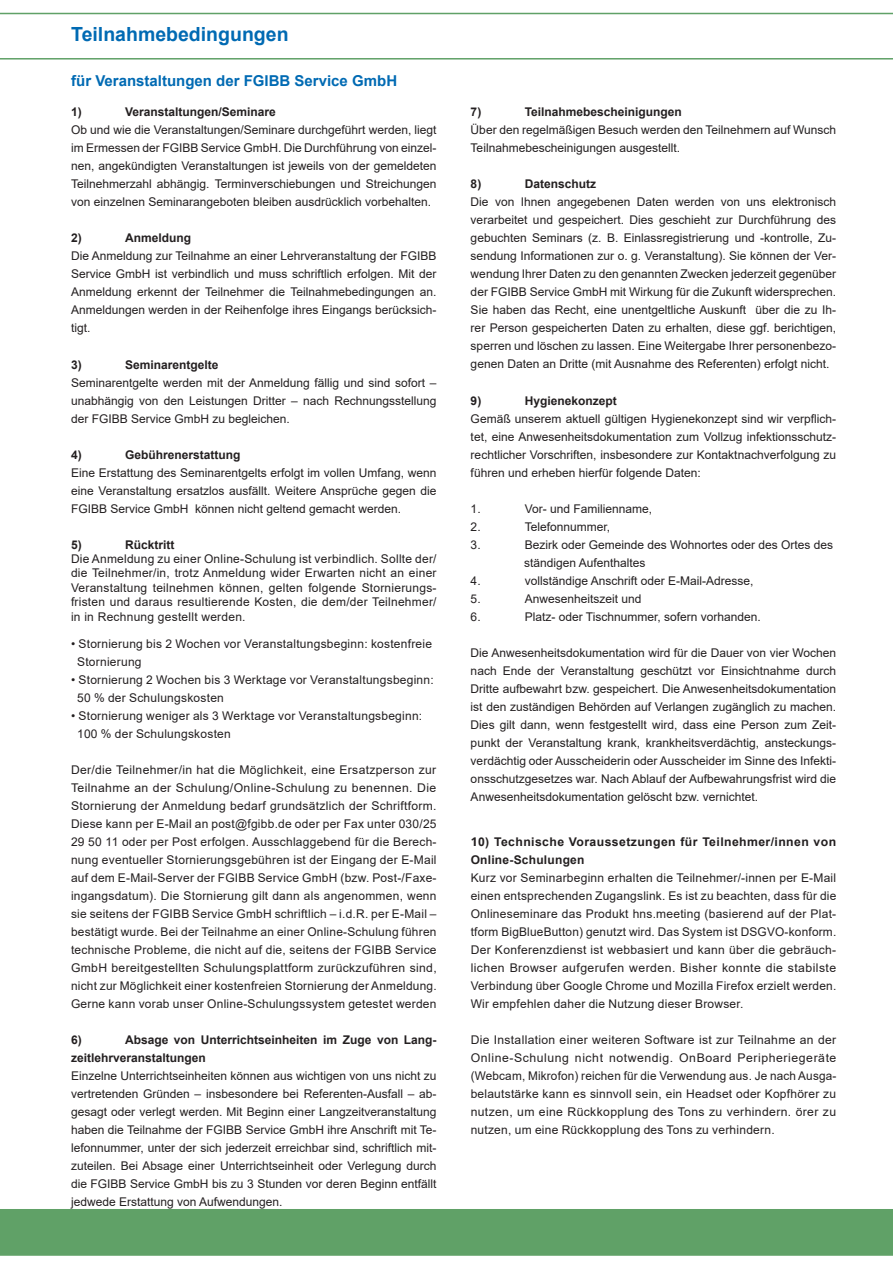
<style>
.page{position:relative;width:893px;height:1263px;background:#fff}
.page>*{position:absolute;margin:0;border:0;box-sizing:border-box;transform-origin:0 0}
.t1{font:700 19.5px "Arial";color:#006ab3}
.t2{font:700 15px "Arial";color:#006ab3}
.t3{font:12px/18px "Arial";color:#231f20;text-align:justify}
.t4{font:12px/18px "Arial";letter-spacing:.02em;color:#231f20}
.t5{font:700 12px/18px "Arial";color:#231f20}
.t6{font:700 12px/18px "Arial";letter-spacing:.035em;color:#231f20}
.s1{font-family:"Open Sans"}
</style>
<div class="page">
<svg style="left:0;top:13px;width:893px;height:47px"></svg>
<div style="left:0;top:1209px;width:893px;height:47px;background:#60a167"></div>
<h1 class="t1" style="left:71px;top:21px;width:219px">Teilnahmebedingungen</h1>
<p class="t2" style="left:71px;top:70px;width:327px">für Veranstaltungen der FGIBB Service GmbH</p>
<p class="t5" style="left:71px;top:103px;width:12px">1)</p>
<p class="t5" style="left:125px;top:103px;width:152px">Veranstaltungen/Seminare</p>
<p class="t3" style="left:71px;top:121px;width:367px">Ob und wie die Veranstaltungen/Seminare durchgeführt werden, liegt im Ermessen der FGIBB Service GmbH. Die Durchführung von einzel&shy;nen, angekündigten Veranstaltungen ist jeweils von der gemeldeten Teilnehmerzahl abhängig. Terminverschiebungen und Streichungen von einzelnen Seminarangeboten bleiben ausdrücklich vorbehalten.</p>
<p class="t5" style="left:71px;top:229px;width:12px">2)</p>
<p class="t5" style="left:125px;top:229px;width:67px">Anmeldung</p>
<p class="t3" style="left:71px;top:247px;width:367px">Die Anmeldung zur Teilnahme an einer Lehrveranstaltung der FGIBB Service GmbH ist verbindlich und muss schriftlich erfolgen. Mit der Anmeldung erkennt der Teilnehmer die Teilnahmebedingungen an.<br>Anmeldungen werden in der Reihenfolge ihres Eingangs berücksich&shy;tigt.</p>
<p class="t5" style="left:71px;top:355px;width:12px">3)</p>
<p class="t5" style="left:125px;top:355px;width:95px">Seminarentgelte</p>
<p class="t3" style="left:71px;top:373px;width:367px">Seminarentgelte werden mit der Anmeldung fällig und sind sofort – unabhängig von den Leistungen Dritter – nach Rechnungsstellung der FGIBB Service GmbH zu begleichen.</p>
<p class="t5" style="left:71px;top:445px;width:12px">4)</p>
<p class="t5" style="left:125px;top:445px;width:117px">Gebührenerstattung</p>
<p class="t3" style="left:71px;top:463px;width:367px">Eine Erstattung des Seminarentgelts erfolgt im vollen Umfang, wenn eine Veranstaltung ersatzlos ausfällt. Weitere Ansprüche gegen die FGIBB Service GmbH können nicht geltend gemacht werden.</p>
<p class="t5" style="left:71px;top:535px;width:12px">5)</p>
<p class="t5" style="left:125px;top:535px;width:51px">Rücktritt</p>
<p class="t3" style="left:71px;top:551px;width:367px;line-height:14.4px">Die Anmeldung zu einer Online-Schulung ist verbindlich. Sollte der/ die Teilnehmer/in, trotz Anmeldung wider Erwarten nicht an einer Veranstaltung teilnehmen können, gelten folgende Stornierungs&shy;fristen und daraus resultierende Kosten, die dem/der Teilnehmer/ in in Rechnung gestellt werden.</p>
<p class="t4" style="left:77px;top:635px;width:356px;text-indent:-6px">• Stornierung bis 2 Wochen vor Veranstaltungsbeginn: kostenfreie<br>Stornierung</p>
<p class="t4" style="left:77px;top:671px;width:358px;text-indent:-6px">• Stornierung 2 Wochen bis 3 Werktage vor Veranstaltungsbeginn:<br>50 % der Schulungskosten</p>
<p class="t4" style="left:77px;top:707px;width:347px;text-indent:-6px">• Stornierung weniger als 3 Werktage vor Veranstaltungsbeginn:<br>100 % der Schulungskosten</p>
<p class="t3" style="left:71px;top:761px;width:367px">Der/die Teilnehmer/in hat die Möglichkeit, eine Ersatzperson zur Teilnahme an der Schulung/Online-Schulung zu benennen. Die Stornierung der Anmeldung bedarf grundsätzlich der Schriftform.<br>Diese kann per E-Mail an post@fgibb.de oder per Fax unter 030/25<br>29 50 11 oder per Post erfolgen. Ausschlaggebend für die Berech&shy;nung eventueller Stornierungsgebühren ist der Eingang der E-Mail auf dem E-Mail-Server der FGIBB Service GmbH (bzw. Post-/Faxe&shy;ingangsdatum). Die Stornierung gilt dann als angenommen, wenn sie seitens der FGIBB Service GmbH schriftlich – i.d.R. per E-Mail – bestätigt wurde. Bei der Teilnahme an einer Online-Schulung führen technische Probleme, die nicht auf die, seitens der FGIBB Service GmbH bereitgestellten Schulungsplattform zurückzuführen sind, nicht zur Möglichkeit einer kostenfreien Stornierung der Anmeldung.<br>Gerne kann vorab unser Online-Schulungssystem getestet werden</p>
<p class="t5" style="left:71px;top:1031px;width:12px">6)</p>
<p class="t5" style="left:71px;top:1031px;width:367px;text-indent:54px">Absage von Unterrichtseinheiten im Zuge von Lang&shy;zeitlehrveranstaltungen</p>
<p class="t3" style="left:71px;top:1067px;width:367px">Einzelne Unterrichtseinheiten können aus wichtigen von uns nicht zu vertretenden Gründen – insbesondere bei Referenten-Ausfall – ab&shy;gesagt oder verlegt werden. Mit Beginn einer Langzeitveranstaltung haben die Teilnahme der FGIBB Service GmbH ihre Anschrift mit Te&shy;lefonnummer, unter der sich jederzeit erreichbar sind, schriftlich mit&shy;zuteilen. Bei Absage einer Unterrichtseinheit oder Verlegung durch die FGIBB Service GmbH bis zu 3 Stunden vor deren Beginn entfällt jedwede Erstattung von Aufwendungen.</p>
<p class="t5" style="left:471px;top:103px;width:12px">7)</p>
<p class="t5" style="left:525px;top:103px;width:159px">Teilnahmebescheinigungen</p>
<p class="t3" style="left:471px;top:121px;width:367px">Über den regelmäßigen Besuch werden den Teilnehmern auf Wunsch<br>Teilnahmebescheinigungen ausgestellt.</p>
<p class="t5" style="left:471px;top:175px;width:12px">8)</p>
<p class="t5" style="left:525px;top:175px;width:73px">Datenschutz</p>
<p class="t3" style="left:471px;top:193px;width:367px">Die von Ihnen angegebenen Daten werden von uns elektronisch verarbeitet und gespeichert. Dies geschieht zur Durchführung des gebuchten Seminars (z. B. Einlassregistrierung und -kontrolle, Zu&shy;sendung Informationen zur o. g. Veranstaltung). Sie können der Ver&shy;wendung Ihrer Daten zu den genannten Zwecken jederzeit gegenüber der FGIBB Service GmbH mit Wirkung für die Zukunft widersprechen.<br>Sie haben das Recht, eine unentgeltliche Auskunft über die zu Ih&shy;rer Person gespeicherten Daten zu erhalten, diese ggf. berichtigen, sperren und löschen zu lassen. Eine Weitergabe Ihrer personenbezo&shy;genen Daten an Dritte (mit Ausnahme des Referenten) erfolgt nicht.</p>
<p class="t5" style="left:471px;top:391px;width:12px">9)</p>
<p class="t5" style="left:525px;top:391px;width:94px">Hygienekonzept</p>
<p class="t3" style="left:471px;top:409px;width:367px">Gemäß unserem aktuell gültigen Hygienekonzept sind wir verpflich&shy;tet, eine Anwesenheitsdokumentation zum Vollzug infektionsschutz&shy;rechtlicher Vorschriften, insbesondere zur Kontaktnachverfolgung zu führen und erheben hierfür folgende Daten:</p>
<p class="t3" style="left:471px;top:499px;width:12px">1.</p>
<p class="t3" style="left:525px;top:499px;width:129px">Vor- und Familienname,</p>
<p class="t3" style="left:471px;top:517px;width:12px">2.</p>
<p class="t3" style="left:525px;top:517px;width:87px">Telefonnummer,</p>
<p class="t3" style="left:471px;top:535px;width:12px">3.</p>
<p class="t3" style="left:524px;top:535px;width:311px">Bezirk oder Gemeinde des Wohnortes oder des Ortes des ständigen Aufenthaltes</p>
<p class="t3" style="left:471px;top:571px;width:12px">4.</p>
<p class="t3" style="left:525px;top:571px;width:230px">vollständige Anschrift oder E-Mail-Adresse,</p>
<p class="t3" style="left:471px;top:589px;width:12px">5.</p>
<p class="t3" style="left:525px;top:589px;width:118px">Anwesenheitszeit und</p>
<p class="t3" style="left:471px;top:607px;width:12px">6.</p>
<p class="t3" style="left:525px;top:607px;width:238px">Platz- oder Tischnummer, sofern vorhanden.</p>
<p class="t3" style="left:471px;top:643px;width:367px">Die Anwesenheitsdokumentation wird für die Dauer von vier Wochen nach Ende der Veranstaltung geschützt vor Einsichtnahme durch Dritte aufbewahrt bzw. gespeichert. Die Anwesenheitsdokumentation ist den zuständigen Behörden auf Verlangen zugänglich zu machen.<br>Dies gilt dann, wenn festgestellt wird, dass eine Person zum Zeit&shy;punkt der Veranstaltung krank, krankheitsverdächtig, ansteckungs&shy;verdächtig oder Ausscheiderin oder Ausscheider im Sinne des Infekti&shy;onsschutzgesetzes war. Nach Ablauf der Aufbewahrungsfrist wird die Anwesenheitsdokumentation gelöscht bzw. vernichtet.</p>
<p class="t6" style="left:471px;top:833px;width:367px"><span class="s1">1</span>0) Technische Voraussetzungen für Teilnehmer/innen von<br>Online-Schulungen</p>
<p class="t3" style="left:471px;top:869px;width:367px">Kurz vor Seminarbeginn erhalten die Teilnehmer/-innen per E-Mail einen entsprechenden Zugangslink. Es ist zu beachten, dass für die Onlineseminare das Produkt hns.meeting (basierend auf der Plat&shy;tform BigBlueButton) genutzt wird. Das System ist DSGVO-konform.<br>Der Konferenzdienst ist webbasiert und kann über die gebräuch&shy;lichen Browser aufgerufen werden. Bisher konnte die stabilste Verbindung über Google Chrome und Mozilla Firefox erzielt werden.<br>Wir empfehlen daher die Nutzung dieser Browser.</p>
<p class="t3" style="left:471px;top:1031px;width:367px">Die Installation einer weiteren Software ist zur Teilnahme an der Online-Schulung nicht notwendig. OnBoard Peripheriegeräte (Webcam, Mikrofon) reichen für die Verwendung aus. Je nach Ausga&shy;belautstärke kann es sinnvoll sein, ein Headset oder Kopfhörer zu nutzen, um eine Rückkopplung des Tons zu verhindern. örer zu nutzen, um eine Rückkopplung des Tons zu verhindern.</p>
</div>
